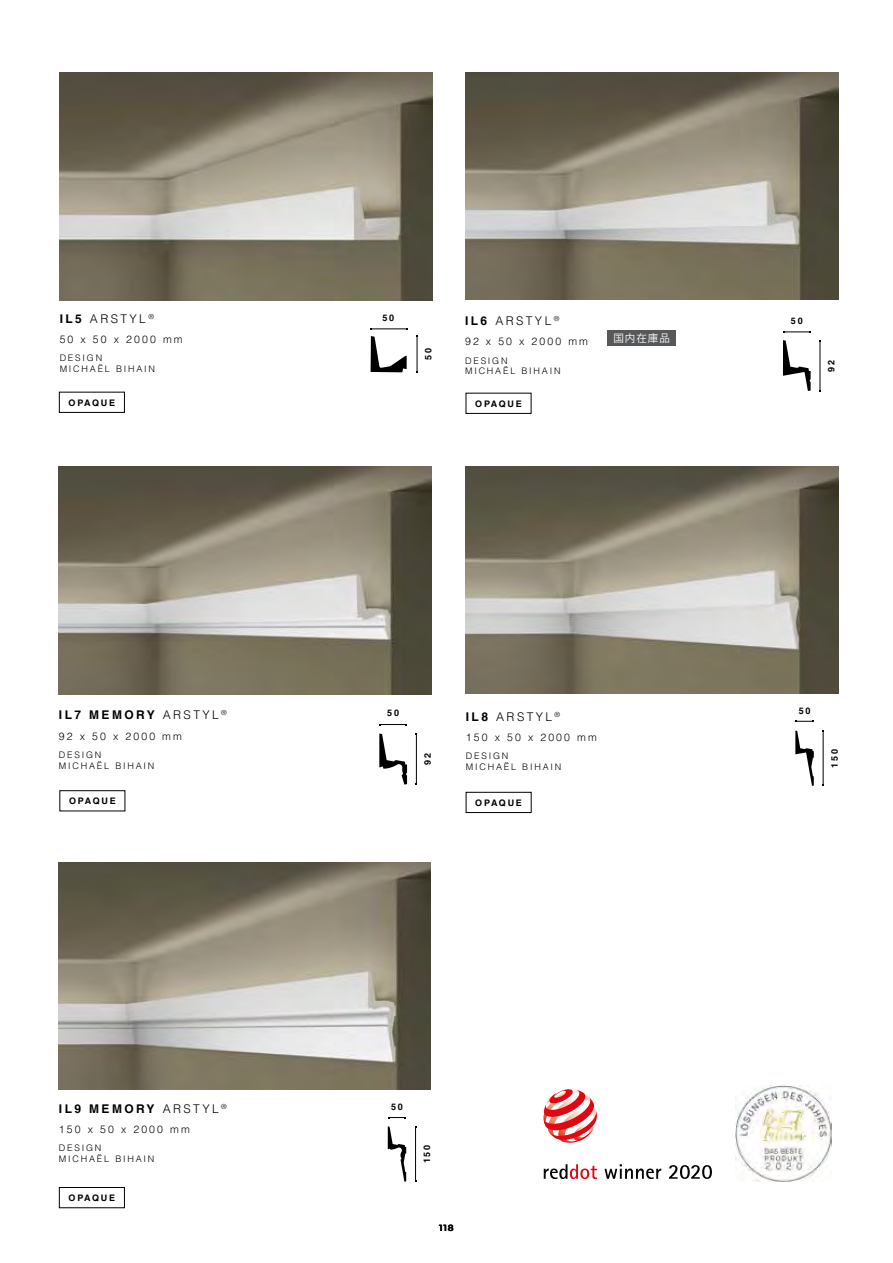
<style>
.page{position:relative;width:893px;height:1263px;background:#fff}
.page>*{position:absolute;margin:0;border:0;box-sizing:border-box;transform-origin:0 0}
.t1{font:700 12px "Helvetica LT Pro";letter-spacing:.2em;color:#000}
.t2{font:300 12px "Helvetica LT Pro";letter-spacing:.2em;color:#000}
.t3{font:300 10.5px "Helvetica LT Pro";letter-spacing:.2em;color:#000}
.t4{font:10.5px "Koz Go Pr 6 N";letter-spacing:.1em;color:#fff}
.t5{font:300 9px/10.8px "Helvetica LT Pro";letter-spacing:.2em;color:#000}
.t6{font:700 9px "Helvetica LT Pro";letter-spacing:.2em;color:#000}
.t7{font:700 9px "Montserrat";color:#000}
.s1{font-weight:700}
.s2{font-weight:300}
</style>
<div class="page">
<hr style="left:892px;top:0;width:1px;height:1263px;background:#a8a894">
<img style="left:466px;top:466px;width:372px;height:228px">
<img style="left:59px;top:862px;width:372px;height:228px">
<img style="left:59px;top:466px;width:373px;height:228px">
<svg style="left:379px;top:724px;width:28px;height:1px"></svg>
<hr style="left:416px;top:733px;width:1px;height:51px;background:#000">
<svg style="left:379px;top:733px;width:28px;height:51px"></svg>
<div style="left:59px;top:790px;width:66px;height:21px;border:1px solid #000"></div>
<img style="left:466px;top:72px;width:372px;height:228px">
<svg style="left:783px;top:331px;width:28px;height:2px"></svg>
<hr style="left:820px;top:341px;width:1px;height:50px;background:#000">
<svg style="left:783px;top:340px;width:28px;height:51px"></svg>
<div style="left:466px;top:393px;width:65px;height:21px;border:1px solid #000"></div>
<img style="left:60px;top:72px;width:372px;height:228px">
<div style="left:59px;top:392px;width:66px;height:21px;border:1px solid #000"></div>
<div style="left:466px;top:792px;width:66px;height:21px;border:1px solid #000"></div>
<div style="left:59px;top:1187px;width:66px;height:21px;border:1px solid #000"></div>
<svg style="left:543px;top:1089px;width:54px;height:54px"></svg>
<svg style="left:544px;top:1164px;width:53px;height:15px"></svg>
<svg style="left:605px;top:1164px;width:56px;height:15px"></svg>
<svg style="left:669px;top:1165px;width:43px;height:14px"></svg>
<img style="left:735px;top:1085px;width:96px;height:96px">
<hr style="left:371px;top:329px;width:36px;height:1px;background:#000">
<svg style="left:388px;top:1117px;width:18px;height:1px"></svg>
<hr style="left:415px;top:1127px;width:1px;height:54px;background:#000">
<svg style="left:388px;top:1126px;width:18px;height:56px"></svg>
<svg style="left:795px;top:720px;width:19px;height:2px"></svg>
<hr style="left:823px;top:731px;width:1px;height:54px;background:#000">
<svg style="left:795px;top:730px;width:19px;height:56px"></svg>
<hr style="left:417px;top:336px;width:1px;height:36px;background:#000">
<svg style="left:371px;top:336px;width:36px;height:36px"></svg>
<div style="left:608px;top:330px;width:68px;height:15px;background:#57585a"></div>
<h1 class="t2" style="left:60px;top:311px;width:96px"><span class="s1">IL5</span> ARSTYL <sup>®</sup></h1>
<p class="t3" style="left:60px;top:333px;width:124px">50 x 50 x 2000 mm</p>
<p class="t5" style="left:60px;top:352px;width:97px">DESIGN<br>MICHAËL BIHAIN</p>
<p class="t6" style="left:69px;top:397px;width:48px">OPAQUE</p>
<h1 class="t1" style="left:59px;top:708px;width:169px">IL7 MEMORY <span class="s2">ARSTYL</span> <sup>®</sup></h1>
<p class="t3" style="left:59px;top:729px;width:124px">92 x 50 x 2000 mm</p>
<p class="t5" style="left:59px;top:749px;width:97px">DESIGN<br>MICHAËL BIHAIN</p>
<p class="t6" style="left:69px;top:795px;width:48px">OPAQUE</p>
<h1 class="t1" style="left:59px;top:1101px;width:169px">IL9 MEMORY <span class="s2">ARSTYL</span> <sup>®</sup></h1>
<p class="t3" style="left:59px;top:1122px;width:132px">150 x 50 x 2000 mm</p>
<p class="t5" style="left:59px;top:1142px;width:97px">DESIGN<br>MICHAËL BIHAIN</p>
<p class="t6" style="left:69px;top:1192px;width:48px">OPAQUE</p>
<p class="t6" style="left:382px;top:312px;width:13px">50</p>
<p class="t6" style="left:423px;top:360px;width:13px;rotate:-90deg">50</p>
<h1 class="t2" style="left:465px;top:313px;width:96px"><span class="s1">IL6</span> ARSTYL <sup>®</sup></h1>
<p class="t3" style="left:465px;top:335px;width:124px">92 x 50 x 2000 mm</p>
<p class="t5" style="left:465px;top:355px;width:97px">DESIGN<br>MICHAËL BIHAIN</p>
<p class="t6" style="left:475px;top:398px;width:48px">OPAQUE</p>
<p class="t4" style="left:613px;top:332px;width:58px">国内在庫品</p>
<p class="t6" style="left:387px;top:708px;width:13px">50</p>
<p class="t6" style="left:422px;top:764px;width:13px;rotate:-90deg">92</p>
<h1 class="t2" style="left:466px;top:709px;width:96px"><span class="s1">IL8</span> ARSTYL <sup>®</sup></h1>
<p class="t3" style="left:466px;top:730px;width:132px">150 x 50 x 2000 mm</p>
<p class="t5" style="left:466px;top:750px;width:97px">DESIGN<br>MICHAËL BIHAIN</p>
<p class="t6" style="left:475px;top:797px;width:48px">OPAQUE</p>
<p class="t6" style="left:391px;top:1102px;width:13px">50</p>
<p class="t6" style="left:421px;top:1163px;width:20px;rotate:-90deg">150</p>
<p class="t7" style="left:439px;top:1221px;width:16px">118</p>
<p class="t6" style="left:791px;top:315px;width:13px">50</p>
<p class="t6" style="left:826px;top:372px;width:13px;rotate:-90deg">92</p>
<p class="t6" style="left:799px;top:705px;width:13px">50</p>
<p class="t6" style="left:829px;top:767px;width:20px;rotate:-90deg">150</p>
</div>
